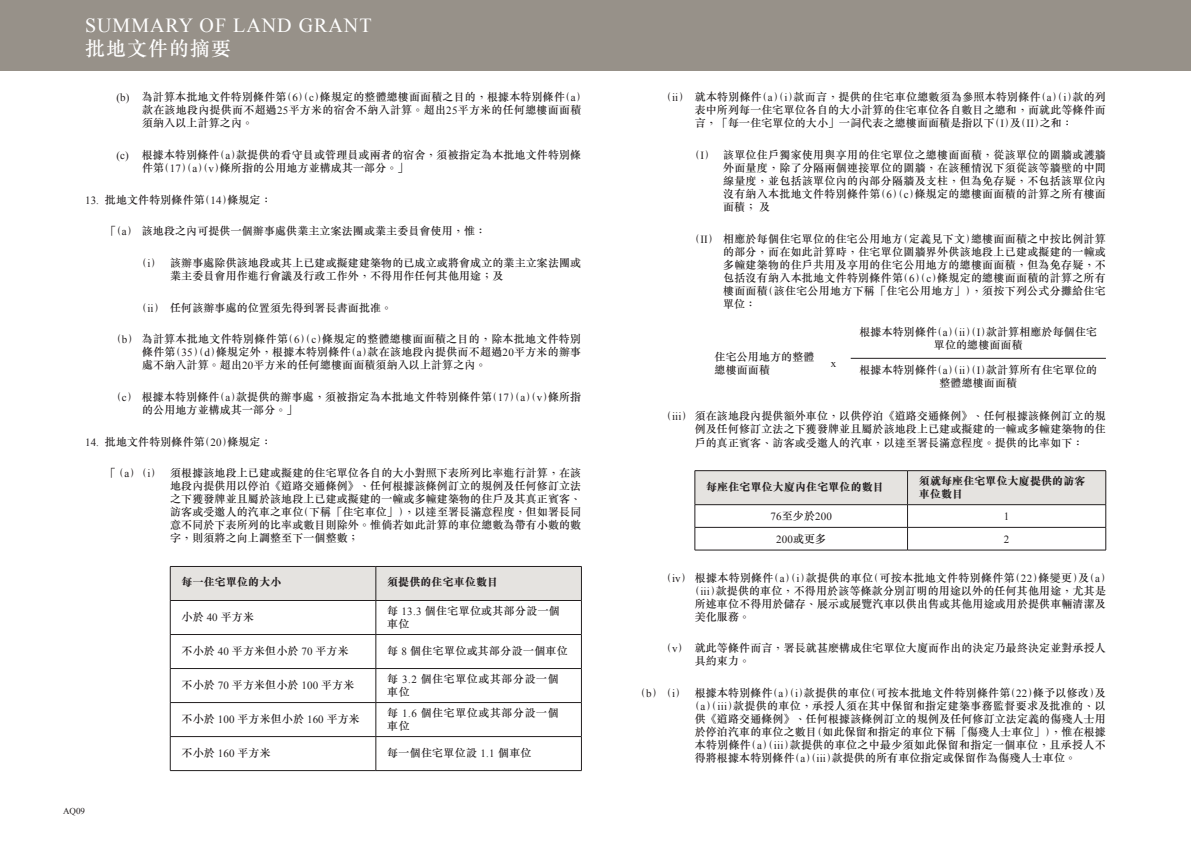
<style>
.page{position:relative;width:1191px;height:842px;background:#fff}
.page>*{position:absolute;margin:0;border:0;box-sizing:border-box;transform-origin:0 0}
.t1{font:20px "Times New Roman";letter-spacing:.05em;color:#fff}
.t2{font:500 20px "M Sung HK";letter-spacing:.05em;color:#fff}
.t3{font:500 11px/13px "M Sung HK";letter-spacing:.01em;color:#231f20;text-align:justify}
.t4{font:800 11px/13px "M Sung HK";letter-spacing:.01em;color:#231f20}
.t5{font:500 11px/13px "M Sung HK";letter-spacing:.05em;color:#231f20}
.t6{font:11px "Times New Roman";letter-spacing:.01em;color:#231f20}
.t7{font:9px "Times New Roman";color:#231f20}
.s1{font-family:"Times New Roman";font-weight:400}
.s2{font-family:"M Sung HK";font-weight:500}
</style>
<div class="page">
<div style="left:0;top:0;width:1191px;height:71px;background:#979189"></div>
<div style="left:171px;top:567px;width:410px;height:33px;background:#e5e3e0"></div>
<hr style="left:170px;top:566px;width:206px;height:1px;background:#231f20">
<hr style="left:170px;top:567px;width:1px;height:33px;background:#231f20">
<hr style="left:376px;top:566px;width:205px;height:1px;background:#231f20">
<hr style="left:376px;top:567px;width:1px;height:33px;background:#231f20">
<hr style="left:581px;top:567px;width:1px;height:33px;background:#231f20">
<hr style="left:170px;top:600px;width:206px;height:1px;background:#231f20">
<hr style="left:170px;top:601px;width:1px;height:33px;background:#231f20">
<hr style="left:376px;top:600px;width:205px;height:1px;background:#231f20">
<hr style="left:376px;top:601px;width:1px;height:33px;background:#231f20">
<hr style="left:581px;top:601px;width:1px;height:33px;background:#231f20">
<hr style="left:170px;top:634px;width:206px;height:1px;background:#231f20">
<hr style="left:170px;top:635px;width:1px;height:33px;background:#231f20">
<hr style="left:376px;top:634px;width:205px;height:1px;background:#231f20">
<hr style="left:376px;top:635px;width:1px;height:33px;background:#231f20">
<hr style="left:581px;top:635px;width:1px;height:33px;background:#231f20">
<hr style="left:170px;top:668px;width:206px;height:1px;background:#231f20">
<hr style="left:170px;top:669px;width:1px;height:33px;background:#231f20">
<hr style="left:376px;top:668px;width:205px;height:1px;background:#231f20">
<hr style="left:376px;top:669px;width:1px;height:33px;background:#231f20">
<hr style="left:581px;top:669px;width:1px;height:33px;background:#231f20">
<hr style="left:170px;top:702px;width:206px;height:1px;background:#231f20">
<hr style="left:170px;top:703px;width:1px;height:33px;background:#231f20">
<hr style="left:376px;top:702px;width:205px;height:1px;background:#231f20">
<hr style="left:376px;top:703px;width:1px;height:33px;background:#231f20">
<hr style="left:581px;top:703px;width:1px;height:33px;background:#231f20">
<hr style="left:170px;top:736px;width:206px;height:1px;background:#231f20">
<hr style="left:170px;top:737px;width:1px;height:33px;background:#231f20">
<hr style="left:376px;top:736px;width:205px;height:1px;background:#231f20">
<hr style="left:376px;top:737px;width:1px;height:33px;background:#231f20">
<hr style="left:581px;top:737px;width:1px;height:33px;background:#231f20">
<hr style="left:170px;top:770px;width:206px;height:1px;background:#231f20">
<hr style="left:376px;top:770px;width:205px;height:1px;background:#231f20">
<hr style="left:850px;top:358px;width:256px;height:1px;background:#231f20">
<hr style="left:694px;top:470px;width:213px;height:1px;background:#231f20">
<hr style="left:907px;top:470px;width:199px;height:1px;background:#231f20">
<svg style="left:694px;top:471px;width:412px;height:79px"></svg>
<hr style="left:694px;top:550px;width:213px;height:1px;background:#231f20">
<hr style="left:907px;top:550px;width:199px;height:1px;background:#231f20">
<h1 class="t1" style="left:85px;top:12px;width:288px">SUMMARY OF LAND GRANT</h1>
<h1 class="t2" style="left:85px;top:35px;width:148px">批地文件的摘要</h1>
<p class="t3" style="left:142px;top:90px;width:441px;text-indent:-26px"><span class="s1">(b)</span> 為計算本批地文件特別條件第(<span class="s1">6</span>)(<span class="s1">c</span>)條規定的整體總樓面面積之目的，根據本特別條件(<span class="s1">a</span>)款在該地段內提供而不超過<span class="s1">25</span>平方米的宿舍不納入計算。超出<span class="s1">25</span>平方米的任何總樓面面積須納入以上計算之內。</p>
<p class="t3" style="left:142px;top:148px;width:441px;text-indent:-26px"><span class="s1">(c)</span> 根據本特別條件(<span class="s1">a</span>)款提供的看守員或管理員或兩者的宿舍，須被指定為本批地文件特別條件第(<span class="s1">17</span>)(<span class="s1">a</span>)(<span class="s1">v</span>)條所指的公用地方並構成其一部分。」</p>
<p class="t3" style="left:85px;top:192px;width:188px"><span class="s1">13.</span> 批地文件特別條件第(<span class="s1">14</span>)條規定：</p>
<p class="t3" style="left:105px;top:224px;width:382px">「(<span class="s1">a</span>) 該地段之內可提供一個辦事處供業主立案法團或業主委員會使用，惟：</p>
<p class="t3" style="left:170px;top:256px;width:412px;text-indent:-28px">(<span class="s1">i</span>) 該辦事處除供該地段或其上已建或擬建建築物的已成立或將會成立的業主立案法團或業主委員會用作進行會議及行政工作外，不得用作任何其他用途；及</p>
<p class="t3" style="left:142px;top:300px;width:252px">(<span class="s1">ii</span>) 任何該辦事處的位置須先得到署長書面批准。</p>
<p class="t3" style="left:142px;top:332px;width:441px;text-indent:-26px">(<span class="s1">b</span>) 為計算本批地文件特別條件第(<span class="s1">6</span>)(<span class="s1">c</span>)條規定的整體總樓面面積之目的，除本批地文件特別條件第(<span class="s1">35</span>)(<span class="s1">d</span>)條規定外，根據本特別條件(<span class="s1">a</span>)款在該地段內提供而不超過<span class="s1">20</span>平方米的辦事處不納入計算。超出<span class="s1">20</span>平方米的任何總樓面面積須納入以上計算之內。</p>
<p class="t3" style="left:142px;top:390px;width:441px;text-indent:-26px">(<span class="s1">c</span>) 根據本特別條件(<span class="s1">a</span>)款提供的辦事處，須被指定為本批地文件特別條件第(<span class="s1">17</span>)(<span class="s1">a</span>)(<span class="s1">v</span>)條所指的公用地方並構成其一部分。」</p>
<p class="t3" style="left:85px;top:434px;width:188px"><span class="s1">14.</span> 批地文件特別條件第(<span class="s1">20</span>)條規定：</p>
<p class="t3" style="left:105px;top:466px;width:53px">「 (<span class="s1">a</span>) (<span class="s1">i</span>)</p>
<p class="t3" style="left:170px;top:466px;width:413px">須根據該地段上已建或擬建的住宅單位各自的大小對照下表所列比率進行計算，在該地段內提供用以停泊《道路交通條例》、任何根據該條例訂立的規例及任何修訂立法之下獲發牌並且屬於該地段上已建或擬建的一幢或多幢建築物的住戶及其真正賓客、訪客或受邀人的汽車之車位(下稱「住宅車位」)，以達至署長滿意程度，但如署長同意不同於下表所列的比率或數目則除外。惟倘若如此計算的車位總數為帶有小數的數字，則須將之向上調整至下一個整數；</p>
<p class="t4" style="left:182px;top:576px;width:101px">每一住宅單位的大小</p>
<p class="t4" style="left:387px;top:576px;width:112px">須提供的住宅車位數目</p>
<p class="t3" style="left:182px;top:610px;width:74px">小於 <span class="s1">40</span> 平方米</p>
<p class="t3" style="left:387px;top:604px;width:174px">每 <span class="s1">13.3</span> 個住宅單位或其部分設一個車位</p>
<p class="t3" style="left:182px;top:644px;width:169px">不小於 <span class="s1">40</span> 平方米但小於 <span class="s1">70</span> 平方米</p>
<p class="t3" style="left:387px;top:644px;width:182px">每 <span class="s1">8</span> 個住宅單位或其部分設一個車位</p>
<p class="t3" style="left:182px;top:678px;width:174px">不小於 <span class="s1">70</span> 平方米但小於 <span class="s1">100</span> 平方米</p>
<p class="t5" style="left:387px;top:672px;width:173px">每 <span class="s1">3.2</span> 個住宅單位或其部分設一個車位</p>
<p class="t3" style="left:182px;top:712px;width:180px">不小於 <span class="s1">100</span> 平方米但小於 <span class="s1">160</span> 平方米</p>
<p class="t5" style="left:387px;top:706px;width:173px">每 <span class="s1">1.6</span> 個住宅單位或其部分設一個車位</p>
<p class="t3" style="left:182px;top:746px;width:91px">不小於 <span class="s1">160</span> 平方米</p>
<p class="t3" style="left:387px;top:746px;width:146px">每一個住宅單位設 <span class="s1">1.1</span> 個車位</p>
<p class="t7" style="left:63px;top:804px;width:23px">AQ09</p>
<p class="t3" style="left:695px;top:90px;width:413px;text-indent:-28px">(<span class="s1">ii</span>) 就本特別條件(<span class="s1">a</span>)(<span class="s1">i</span>)款而言，提供的住宅車位總數須為參照本特別條件(<span class="s1">a</span>)(<span class="s1">i</span>)款的列表中所列每一住宅單位各自的大小計算的住宅車位各自數目之總和，而就此等條件而言，「每一住宅單位的大小」一詞代表之總樓面面積是指以下(<span class="s1">I</span>)及(<span class="s1">II</span>)之和：</p>
<p class="t3" style="left:723px;top:148px;width:384px;text-indent:-28px">(<span class="s1">I</span>) 該單位住戶獨家使用與享用的住宅單位之總樓面面積，從該單位的圍牆或護牆外面量度，除了分隔兩個連接單位的圍牆，在該種情況下須從該等牆壁的中間線量度，並包括該單位內的內部分隔牆及支柱，但為免存疑，不包括該單位內沒有納入本批地文件特別條件第(<span class="s1">6</span>)(<span class="s1">c</span>)條規定的總樓面面積的計算之所有樓面面積；及</p>
<p class="t3" style="left:723px;top:231px;width:384px;text-indent:-28px">(<span class="s1">II</span>) 相應於每個住宅單位的住宅公用地方(定義見下文)總樓面面積之中按比例計算的部分，而在如此計算時，住宅單位圍牆界外供該地段上已建或擬建的一幢或多幢建築物的住戶共用及享用的住宅公用地方的總樓面面積，但為免存疑，不包括沒有納入本批地文件特別條件第(<span class="s1">6</span>)(<span class="s1">c</span>)條規定的總樓面面積的計算之所有樓面面積(該住宅公用地方下稱「住宅公用地方」)，須按下列公式分攤給住宅單位：</p>
<p class="t3" style="left:859px;top:325px;width:239px;text-align:center">根據本特別條件(<span class="s1">a</span>)(<span class="s1">ii</span>)(<span class="s1">I</span>)款計算相應於每個住宅單位的總樓面面積</p>
<p class="t3" style="left:859px;top:363px;width:239px;text-align:center">根據本特別條件(<span class="s1">a</span>)(<span class="s1">ii</span>)(<span class="s1">I</span>)款計算所有住宅單位的整體總樓面面積</p>
<p class="t3" style="left:694px;top:409px;width:412px;text-indent:-28px">(<span class="s1">iii</span>) 須在該地段內提供額外車位，以供停泊《道路交通條例》、任何根據該條例訂立的規例及任何修訂立法之下獲發牌並且屬於該地段上已建或擬建的一幢或多幢建築物的住戶的真正賓客、訪客或受邀人的汽車，以達至署長滿意程度。提供的比率如下：</p>
<p class="t4" style="left:706px;top:481px;width:179px">每座住宅單位大廈內住宅單位的數目</p>
<p class="t4" style="left:919px;top:474px;width:168px">須就每座住宅單位大廈提供的訪客車位數目</p>
<p class="t6" style="left:770px;top:509px;width:63px">76<span class="s2">至少於</span>200</p>
<p class="t6" style="left:1004px;top:509px;width:7px">1</p>
<p class="t6" style="left:776px;top:531px;width:52px">200<span class="s2">或更多</span></p>
<p class="t6" style="left:1004px;top:531px;width:7px">2</p>
<p class="t3" style="left:695px;top:570px;width:413px;text-indent:-28px">(<span class="s1">iv</span>) 根據本特別條件(<span class="s1">a</span>)(<span class="s1">i</span>)款提供的車位(可按本批地文件特別條件第(<span class="s1">22</span>)條變更)及(<span class="s1">a</span>) (<span class="s1">iii</span>)款提供的車位，不得用於該等條款分別訂明的用途以外的任何其他用途，尤其是所述車位不得用於儲存、展示或展覽汽車以供出售或其他用途或用於提供車輛清潔及美化服務。</p>
<p class="t3" style="left:695px;top:641px;width:412px;text-indent:-28px">(<span class="s1">v</span>) 就此等條件而言，署長就甚麽構成住宅單位大廈而作出的決定乃最終決定並對承授人具約束力。</p>
<p class="t3" style="left:640px;top:686px;width:42px">(<span class="s1">b</span>) (<span class="s1">i</span>)</p>
<p class="t3" style="left:695px;top:686px;width:413px">根據本特別條件(<span class="s1">a</span>)(<span class="s1">i</span>)款提供的車位(可按本批地文件特別條件第(<span class="s1">22</span>)條予以修改)及(<span class="s1">a</span>)(<span class="s1">iii</span>)款提供的車位，承授人須在其中保留和指定建築事務監督要求及批准的、以供《道路交通條例》、任何根據該條例訂立的規例及任何修訂立法定義的傷殘人士用於停泊汽車的車位之數目(如此保留和指定的車位下稱「傷殘人士車位」)，惟在根據本特別條件(<span class="s1">a</span>)(<span class="s1">iii</span>)款提供的車位之中最少須如此保留和指定一個車位，且承授人不得將根據本特別條件(<span class="s1">a</span>)(<span class="s1">iii</span>)款提供的所有車位指定或保留作為傷殘人士車位。</p>
<p class="t3" style="left:714px;top:350px;width:101px">住宅公用地方的整體總樓面面積</p>
<p class="t6" style="left:831px;top:356px;width:7px">x</p>
</div>
